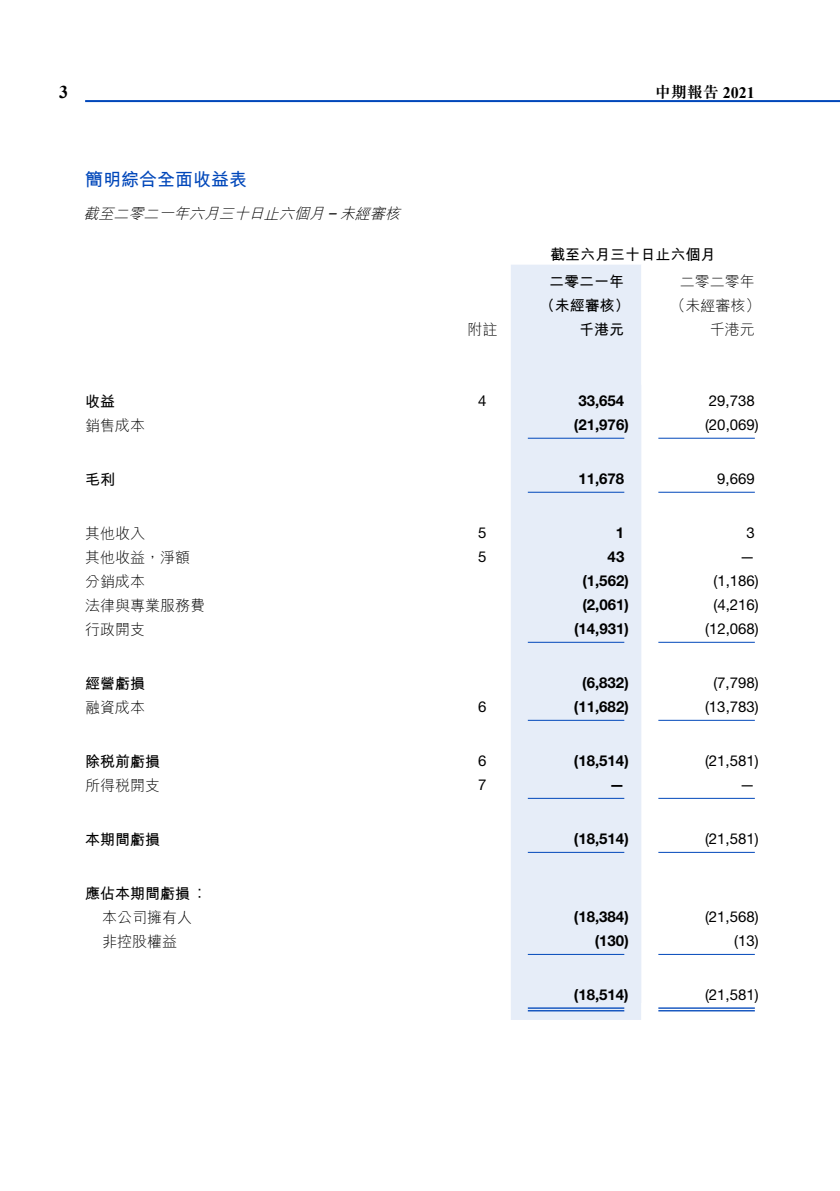
<style>
.page{position:relative;width:840px;height:1191px;background:#fff}
.page>*{position:absolute;margin:0;border:0;box-sizing:border-box;transform-origin:0 0}
.t1{font:700 18px "M Hei HK";color:#0047ba}
.t2{font:700 18px "Times New Roman";color:#000}
.t3{font:700 16px "M Sung HK";color:#000}
.t4{font:15px "Helvetica Neue LT Std";color:#000}
.t5{font:700 15px "Helvetica Neue LT Std";color:#000}
.t6{font:300 15px "M Hei HK";color:#000}
.t7{font:700 15px "M Hei HK";color:#000}
.t8{font:italic 300 15px "M Hei HK";color:#000}
.s1{font-family:"Helvetica Neue LT Std";font-weight:400}
.s2{font-family:"Times New Roman"}
</style>
<div class="page">
<hr style="left:85px;top:100px;width:754px;height:2px;background:#0047ba">
<div style="left:511px;top:265px;width:130px;height:755px;background:#e6edf8"></div>
<svg style="left:658px;top:437px;width:97px;height:575px"></svg>
<hr style="left:527px;top:438px;width:97px;height:1px;background:#0047ba">
<hr style="left:658px;top:438px;width:96px;height:1px;background:#0047ba">
<hr style="left:527px;top:492px;width:97px;height:1px;background:#0047ba">
<hr style="left:658px;top:492px;width:96px;height:1px;background:#0047ba">
<hr style="left:527px;top:642px;width:97px;height:1px;background:#0047ba">
<hr style="left:658px;top:642px;width:96px;height:1px;background:#0047ba">
<hr style="left:527px;top:720px;width:97px;height:1px;background:#0047ba">
<hr style="left:658px;top:720px;width:96px;height:1px;background:#0047ba">
<hr style="left:527px;top:798px;width:97px;height:1px;background:#0047ba">
<hr style="left:658px;top:798px;width:96px;height:1px;background:#0047ba">
<hr style="left:527px;top:852px;width:97px;height:1px;background:#0047ba">
<hr style="left:658px;top:852px;width:96px;height:1px;background:#0047ba">
<hr style="left:527px;top:954px;width:97px;height:1px;background:#0047ba">
<hr style="left:658px;top:954px;width:96px;height:1px;background:#0047ba">
<hr style="left:527px;top:1007px;width:97px;height:1px;background:#0047ba">
<hr style="left:527px;top:1010px;width:97px;height:1px;background:#0047ba">
<hr style="left:658px;top:1007px;width:96px;height:1px;background:#0047ba">
<hr style="left:658px;top:1010px;width:96px;height:1px;background:#0047ba">
<p class="t2" style="left:59px;top:79px;width:11px">3</p>
<p class="t1" style="left:85px;top:166px;width:163px">簡明綜合全面收益表</p>
<p class="t8" style="left:84px;top:203px;width:323px">截至二零二一年六月三十日止六個月 <span class="s1">–</span> 未經審核</p>
<p class="t7" style="left:85px;top:390px;width:31px">收益</p>
<p class="t6" style="left:85px;top:415px;width:61px">銷售成本</p>
<p class="t7" style="left:85px;top:468px;width:31px">毛利</p>
<p class="t6" style="left:85px;top:523px;width:61px">其他收入</p>
<p class="t6" style="left:85px;top:547px;width:106px">其他收益，淨額</p>
<p class="t6" style="left:85px;top:571px;width:61px">分銷成本</p>
<p class="t6" style="left:85px;top:595px;width:121px">法律與專業服務費</p>
<p class="t6" style="left:85px;top:619px;width:61px">行政開支</p>
<p class="t7" style="left:85px;top:672px;width:61px">經營虧損</p>
<p class="t6" style="left:85px;top:697px;width:61px">融資成本</p>
<p class="t7" style="left:85px;top:750px;width:76px">除稅前虧損</p>
<p class="t6" style="left:85px;top:775px;width:76px">所得稅開支</p>
<p class="t7" style="left:85px;top:828px;width:76px">本期間虧損</p>
<p class="t7" style="left:85px;top:882px;width:123px">應佔本期間虧損‥</p>
<p class="t6" style="left:102px;top:907px;width:91px">本公司擁有人</p>
<p class="t6" style="left:102px;top:931px;width:76px">非控股權益</p>
<p class="t3" style="left:654px;top:81px;width:101px">中期報告 <span class="s2">2021</span></p>
<p class="t7" style="left:550px;top:243px;width:166px">截至六月三十日止六個月</p>
<p class="t6" style="left:679px;top:271px;width:76px">二零二零年</p>
<p class="t7" style="left:549px;top:270px;width:76px">二零二一年</p>
<p class="t7" style="left:539px;top:294px;width:91px">（未經審核）</p>
<p class="t6" style="left:670px;top:295px;width:91px">（未經審核(</p>
<p class="t6" style="left:467px;top:319px;width:31px">附註</p>
<p class="t7" style="left:579px;top:318px;width:46px">千港元</p>
<p class="t6" style="left:709px;top:319px;width:46px">千港元</p>
<p class="t4" style="left:478px;top:392px;width:10px">4</p>
<p class="t5" style="left:578px;top:391px;width:47px">33,654</p>
<p class="t4" style="left:708px;top:392px;width:47px">29,738</p>
<p class="t5" style="left:573px;top:415px;width:56px">)21,976(</p>
<p class="t4" style="left:704px;top:416px;width:55px">)20,069(</p>
<p class="t5" style="left:578px;top:469px;width:47px">11,678</p>
<p class="t4" style="left:717px;top:470px;width:39px">9,669</p>
<p class="t4" style="left:478px;top:524px;width:10px">5</p>
<p class="t5" style="left:615px;top:523px;width:10px">1</p>
<p class="t4" style="left:746px;top:524px;width:10px">3</p>
<p class="t4" style="left:478px;top:548px;width:10px">5</p>
<p class="t5" style="left:607px;top:547px;width:18px">43</p>
<p class="t4" style="left:739px;top:548px;width:16px">—</p>
<p class="t5" style="left:582px;top:571px;width:48px">)1,562(</p>
<p class="t4" style="left:713px;top:572px;width:47px">)1,186(</p>
<p class="t5" style="left:582px;top:595px;width:48px">)2,061(</p>
<p class="t4" style="left:713px;top:596px;width:47px">)4,216(</p>
<p class="t5" style="left:573px;top:619px;width:56px">)14,931(</p>
<p class="t4" style="left:704px;top:620px;width:55px">)12,068(</p>
<p class="t5" style="left:582px;top:673px;width:48px">)6,832(</p>
<p class="t4" style="left:713px;top:674px;width:47px">)7,798(</p>
<p class="t4" style="left:478px;top:698px;width:10px">6</p>
<p class="t5" style="left:573px;top:697px;width:56px">)11,682(</p>
<p class="t4" style="left:704px;top:698px;width:55px">)13,783(</p>
<p class="t4" style="left:478px;top:752px;width:10px">6</p>
<p class="t5" style="left:573px;top:751px;width:56px">)18,514(</p>
<p class="t4" style="left:704px;top:752px;width:55px">)21,581(</p>
<p class="t4" style="left:478px;top:776px;width:10px">7</p>
<p class="t5" style="left:609px;top:775px;width:16px">—</p>
<p class="t4" style="left:739px;top:776px;width:16px">—</p>
<p class="t5" style="left:573px;top:829px;width:56px">)18,514(</p>
<p class="t4" style="left:704px;top:830px;width:55px">)21,581(</p>
<p class="t5" style="left:573px;top:907px;width:56px">)18,384(</p>
<p class="t4" style="left:704px;top:908px;width:55px">)21,568(</p>
<p class="t5" style="left:594px;top:931px;width:35px">)130(</p>
<p class="t4" style="left:733px;top:932px;width:26px">)13(</p>
<p class="t5" style="left:573px;top:985px;width:56px">)18,514(</p>
<p class="t4" style="left:704px;top:986px;width:55px">)21,581(</p>
</div>
